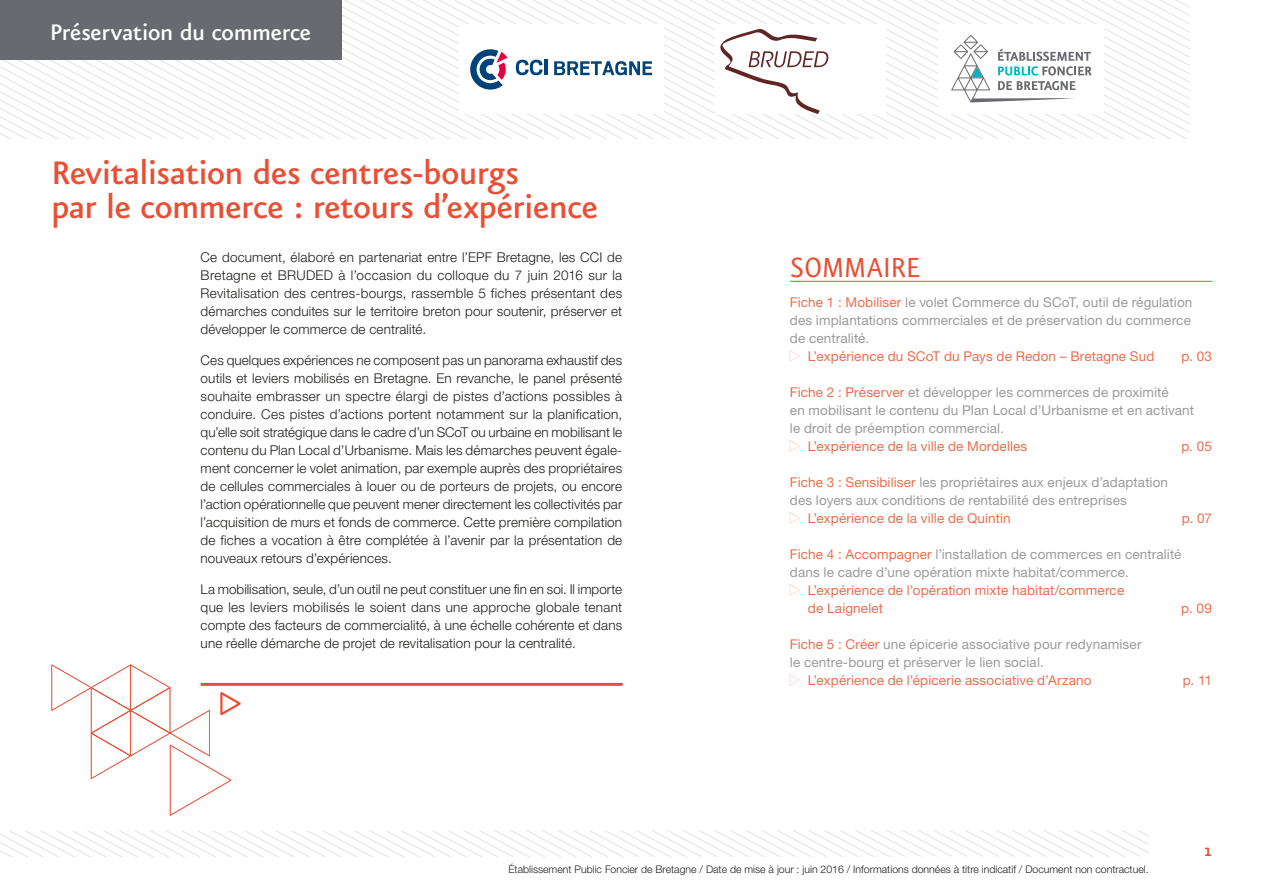
<style>
.page{position:relative;width:1263px;height:893px;background:#fff}
.page>*{position:absolute;margin:0;border:0;box-sizing:border-box;transform-origin:0 0}
.TitreFiche{font:500 39px/34.5px "Eureka Sans";letter-spacing:-.015em;color:#e94f35}
.TitreSommaire{font:33px "Eureka Sans";letter-spacing:-.01em;color:#e94f35}
.t1{font:500 27px "Eureka Sans";letter-spacing:-.01em;color:#fff}
.Titre_fiche_ok{font:500 21px "Eureka Sans";color:#e94f35}
.Texte_Courant{font:300 13.5px/18px "Helvetica Neue LT Std";letter-spacing:.01em;color:#1d1d1b;text-align:justify}
.SommTexteCourant{font:13.5px/18px "Helvetica Neue LT Std";letter-spacing:.01em;color:#9b9b9a}
.SommaireTextePaginat{font:13.5px/18px "Helvetica Neue LT Std";letter-spacing:.01em;color:#ed6e4f}
.t2{font:300 10.5px "Helvetica Neue LT Std";color:#1d1d1b}
.s1{color:#ed6e4f}
</style>
<div class="page">
<svg style="left:0;top:0;width:1190px;height:138px"></svg>
<div style="left:0;top:0;width:342px;height:60px;background:#696a6f"></div>
<svg style="left:0;top:830px;width:1149px;height:27px"></svg>
<svg style="left:51px;top:664px;width:191px;height:152px"></svg>
<hr style="left:201px;top:683px;width:422px;height:3px;background:#e94f35">
<hr style="left:790px;top:281px;width:422px;height:1px;background:#e94f35">
<svg style="left:790px;top:350px;width:9px;height:11px"></svg>
<svg style="left:790px;top:440px;width:9px;height:11px"></svg>
<svg style="left:790px;top:512px;width:9px;height:11px"></svg>
<svg style="left:790px;top:584px;width:9px;height:11px"></svg>
<svg style="left:790px;top:674px;width:9px;height:11px"></svg>
<h3 class="t1" style="left:50px;top:19px;width:263px">Préservation du commerce</h3>
<p class="TitreFiche" style="left:51px;top:157px;width:548px">Revitalisation des centres-bourgs<br>par le commerce : retours d’expérience</p>
<p class="Texte_Courant" style="left:201px;top:248px;width:423px">Ce document, élaboré en partenariat entre l’EPF Bretagne, les CCI de Bretagne et BRUDED à l’occasion du colloque du 7 juin 2016 sur la Revitalisation des centres-bourgs, rassemble 5 fiches présentant des démarches conduites sur le territoire breton pour soutenir, préserver et développer le commerce de centralité.</p>
<p class="Texte_Courant" style="left:201px;top:351px;width:423px">Ces quelques expériences ne composent pas un panorama exhaustif des outils et leviers mobilisés en Bretagne. En revanche, le panel présenté souhaite embrasser un spectre élargi de pistes d’actions possibles à conduire. Ces pistes d’actions portent notamment sur la planification, qu’elle soit stratégique dans le cadre d’un SCoT ou urbaine en mobilisant le contenu du Plan Local d’Urbanisme. Mais les démarches peuvent égale&shy;ment concerner le volet animation, par exemple auprès des propriétaires de cellules commerciales à louer ou de porteurs de projets, ou encore l’action opérationnelle que peuvent mener directement les collectivités par l’acquisition de murs et fonds de commerce. Cette première compilation de fiches a vocation à être complétée à l’avenir par la présentation de nouveaux retours d’expériences.</p>
<p class="Texte_Courant" style="left:201px;top:580px;width:423px">La mobilisation, seule, d’un outil ne peut constituer une fin en soi. Il importe que les leviers mobilisés le soient dans une approche globale tenant compte des facteurs de commercialité, à une échelle cohérente et dans une réelle démarche de projet de revitalisation pour la centralité.</p>
<p class="TitreSommaire" style="left:790px;top:252px;width:133px">SOMMAIRE</p>
<p class="SommTexteCourant" style="left:790px;top:293px;width:404px;text-align:justify"><span class="s1">Fiche 1 : Mobiliser</span> le volet Commerce du SCoT, outil de régulation des implantations commerciales et de préservation du commerce de centralité.</p>
<p class="SommaireTextePaginat" style="left:808px;top:347px;width:348px">L’expérience du SCoT du Pays de Redon – Bretagne Sud</p>
<p class="SommaireTextePaginat" style="left:1181px;top:347px;width:32px">p. 03</p>
<p class="SommTexteCourant" style="left:790px;top:383px;width:406px"><span class="s1">Fiche 2 : Préserver</span> et développer les commerces de proximité<br>en mobilisant le contenu du Plan Local d’Urbanisme et en activant le droit de préemption commercial.</p>
<p class="SommaireTextePaginat" style="left:808px;top:437px;width:221px">L’expérience de la ville de Mordelles</p>
<p class="SommaireTextePaginat" style="left:1181px;top:437px;width:32px">p. 05</p>
<p class="SommTexteCourant" style="left:790px;top:473px;width:380px"><span class="s1">Fiche 3 : Sensibiliser</span> les propriétaires aux enjeux d’adaptation des loyers aux conditions de rentabilité des entreprises</p>
<p class="SommaireTextePaginat" style="left:808px;top:509px;width:204px">L’expérience de la ville de Quintin</p>
<p class="SommaireTextePaginat" style="left:1182px;top:509px;width:32px">p. 07</p>
<p class="SommTexteCourant" style="left:790px;top:545px;width:393px"><span class="s1">Fiche 4 : Accompagner</span> l’installation de commerces en centralité dans le cadre d’une opération mixte habitat/commerce.</p>
<p class="SommaireTextePaginat" style="left:808px;top:581px;width:318px">L’expérience de l’opération mixte habitat/commerce de Laignelet</p>
<p class="SommaireTextePaginat" style="left:1181px;top:599px;width:32px">p. 09</p>
<p class="SommTexteCourant" style="left:790px;top:635px;width:353px"><span class="s1">Fiche 5 : Créer</span> une épicerie associative pour redynamiser le centre‑bourg et préserver le lien social.</p>
<p class="SommaireTextePaginat" style="left:808px;top:671px;width:285px">L’expérience de l’épicerie associative d’Arzano</p>
<p class="SommaireTextePaginat" style="left:1183px;top:671px;width:31px">p. 11</p>
<p class="Titre_fiche_ok" style="left:1204px;top:839px;width:9px">1</p>
<p class="t2" style="left:508px;top:863px;width:642px">Établissement Public Foncier de Bretagne / Date de mise à jour : juin 2016 / Informations données à titre indicatif / Document non contractuel.</p>
</div>
